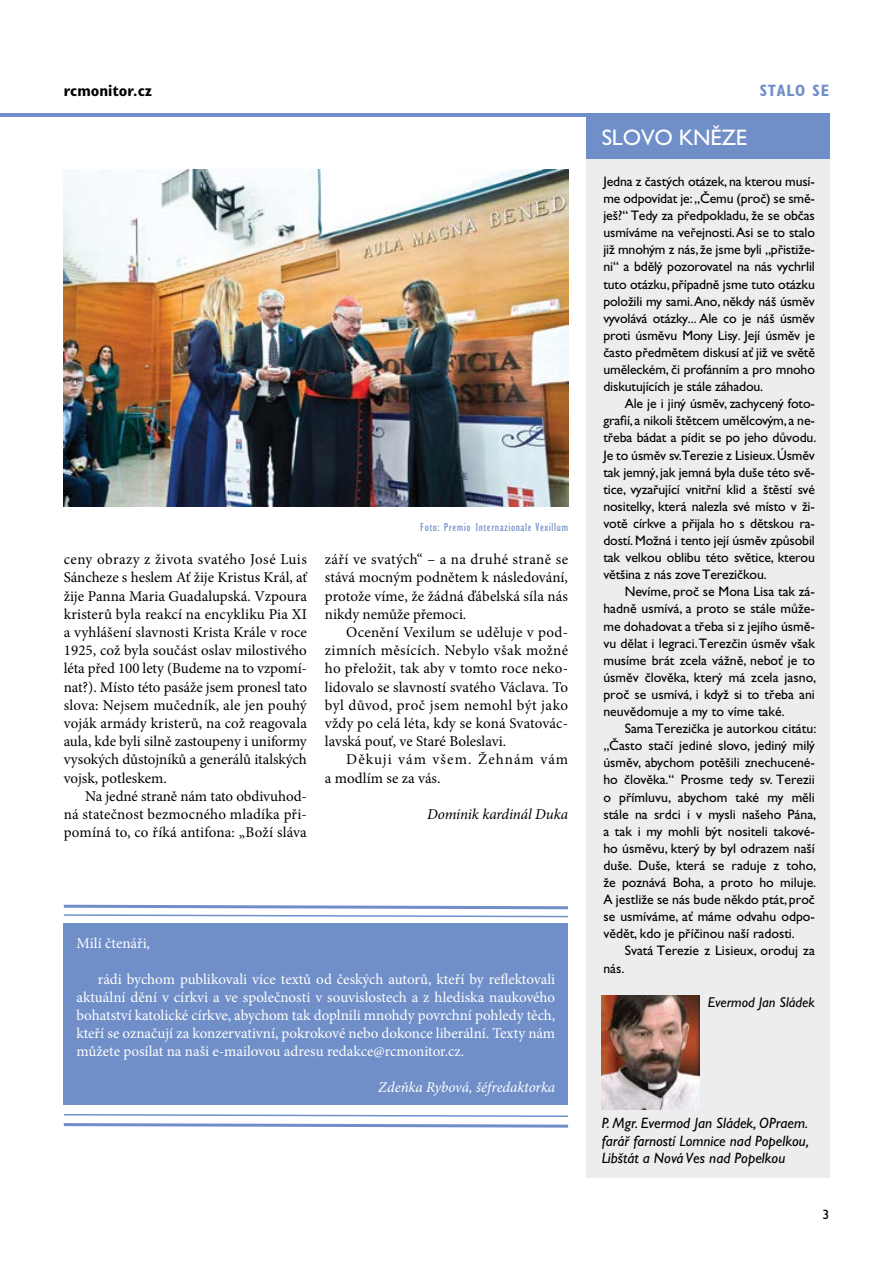
<style>
.page{position:relative;width:893px;height:1263px;background:#fff}
.page>*{position:absolute;margin:0;border:0;box-sizing:border-box;transform-origin:0 0}
.t1{font:22.5px "Gill Sans Std";letter-spacing:-.01em;color:#fff}
.t2{font:700 condensed 16.5px "Gill Sans Std";color:#000}
.t3{font:700 condensed 16.5px "Gill Sans Std";color:#708fc9}
.t4{font:15px/18.1px "Minion Pro";letter-spacing:.005em;color:#000;text-align:justify}
.t5{font:15px/18px "Minion Pro";color:#fff;text-align:justify}
.t6{font:italic 15px/17.1px "Gill Sans Std";color:#000;text-align:justify}
.t7{font:15px/18.1px "Minion Pro";letter-spacing:.06em;color:#000}
.t8{font:italic 15px "Minion Pro";letter-spacing:-.005em;color:#fff}
.t9{font:italic 15px "Minion Pro";letter-spacing:-.01em;color:#000}
.t10{font:italic 14.25px "Gill Sans Std";color:#000}
.t11{font:13.8px/17.1px "Gill Sans Std";color:#000;text-align:justify}
.t12{font:13.5px "Gill Sans Std";color:#000}
.t13{font:condensed 12px "Gill Sans Std";letter-spacing:.05em;color:#708fc9}
</style>
<div class="page">
<hr style="left:0;top:113px;width:829px;height:4px;background:#708fc9">
<div style="left:586px;top:125px;width:243px;height:1053px;background:#ededee"></div>
<div style="left:586px;top:116px;width:243px;height:42px;background:#708fc9"></div>
<img style="left:602px;top:995px;width:97px;height:115px">
<div style="left:64px;top:924px;width:504px;height:181px;background:#708fc9"></div>
<svg style="left:63px;top:904px;width:506px;height:14px"></svg>
<svg style="left:63px;top:1114px;width:506px;height:14px"></svg>
<img style="left:64px;top:170px;width:504px;height:336px">
<p class="t2" style="left:64px;top:81px;width:90px">rcmonitor.cz</p>
<p class="t4" style="left:64px;top:550px;width:245px">ceny obrazy z života svatého José Luis Sáncheze s heslem Ať žije Kristus Král, ať žije Panna Maria Guadalupská. Vzpoura kristerů byla reakcí na encykliku Pia XI a vyhlášení slavnosti Krista Krále v roce 1925, což byla součást oslav milostivého léta před 100 lety (Budeme na to vzpomí&shy;nat?). Místo této pasáže jsem pronesl tato slova: Nejsem mučedník, ale jen pouhý voják armády kristerů, na což reagovala aula, kde byli silně zastoupeny i uniformy vysokých důstojníků a generálů italských vojsk, potleskem.</p>
<p class="t4" style="left:64px;top:787px;width:245px;text-indent:21px">Na jedné straně nám tato obdivuhod&shy;ná statečnost bezmocného mladíka při&shy;pomíná to, co říká antifona: „Boží sláva</p>
<p class="t13" style="left:420px;top:521px;width:149px">Foto: Premio Internazionale Vexillum</p>
<p class="t4" style="left:325px;top:550px;width:245px">září ve svatých“ – a na druhé straně se stává mocným podnětem k následování, protože víme, že žádná ďábelská síla nás nikdy nemůže přemoci.</p>
<p class="t4" style="left:325px;top:623px;width:245px;text-indent:21px">Ocenění Vexilum se uděluje v pod&shy;zimních měsících. Nebylo však možné ho přeložit, tak aby v tomto roce neko&shy;lidovalo se slavností svatého Václava. To byl důvod, proč jsem nemohl být jako vždy po celá léta, kdy se koná Svatovác&shy;lavská pouť, ve Staré Boleslavi.</p>
<p class="t7" style="left:325px;top:750px;width:245px;text-indent:21px">Děkuji vám všem. Žehnám vám a modlím se za vás.</p>
<p class="t9" style="left:427px;top:804px;width:143px">Dominik kardinál Duka</p>
<p class="t5" style="left:77px;top:934px;width:75px">Milí čtenáři,</p>
<p class="t5" style="left:77px;top:970px;width:480px;text-indent:21px">rádi bychom publikovali více textů od českých autorů, kteří by reflektovali aktuální dění v církvi a ve společnosti v souvislostech a z hlediska naukového bohatství katolické církve, abychom tak doplnili mnohdy povrchní pohledy těch, kteří se označují za konzervativní, pokrokové nebo dokonce liberální. Texty nám můžete posílat na naši e-mailovou adresu redakce@rcmonitor.cz.</p>
<p class="t8" style="left:378px;top:1077px;width:179px">Zdeňka Rybová, šéfredaktorka</p>
<h1 class="t1" style="left:602px;top:125px;width:147px">SLOVO KNĚZE</h1>
<p class="t3" style="left:760px;top:81px;width:71px">stalo se</p>
<p class="t11" style="left:603px;top:173px;width:213px">Jedna z častých otázek, na kterou musí&shy;me odpovídat je: „Čemu (proč) se smě&shy;ješ?“ Tedy za předpokladu, že se občas usmíváme na veřejnosti. Asi se to stalo již mnohým z nás, že jsme byli „přistiže&shy;ni“ a bdělý pozorovatel na nás vychrlil tuto otázku, případně jsme tuto otázku položili my sami. Ano, někdy náš úsměv vyvolává otázky... Ale co je náš úsměv proti úsměvu Mony Lisy. Její úsměv je často předmětem diskusí ať již ve světě uměleckém, či profánním a pro mnoho diskutujících je stále záhadou.</p>
<p class="t11" style="left:603px;top:395px;width:214px;text-indent:21px">Ale je i jiný úsměv, zachycený foto&shy;grafií, a nikoli štětcem umělcovým, a ne&shy;třeba bádat a pídit se po jeho důvodu.<br>Je to úsměv sv.Terezie z Lisieux. Úsměv tak jemný, jak jemná byla duše této svě&shy;tice, vyzařující vnitřní klid a štěstí své nositelky, která nalezla své místo v ži&shy;votě církve a přijala ho s dětskou ra&shy;dostí. Možná i tento její úsměv způsobil tak velkou oblibu této světice, kterou většina z nás zove Terezičkou.</p>
<p class="t11" style="left:603px;top:583px;width:214px;text-indent:21px">Nevíme, proč se Mona Lisa tak zá&shy;hadně usmívá, a proto se stále může&shy;me dohadovat a třeba si z jejího úsmě&shy;vu dělat i legraci. Terezčin úsměv však musíme brát zcela vážně, neboť je to úsměv člověka, který má zcela jasno, proč se usmívá, i když si to třeba ani neuvědomuje a my to víme také.</p>
<p class="t11" style="left:603px;top:720px;width:214px;text-indent:21px">Sama Terezička je autorkou citátu: „Často stačí jediné slovo, jediný milý úsměv, abychom potěšili znechucené&shy;ho člověka.“ Prosme tedy sv. Terezii o přímluvu, abychom také my měli stále na srdci i v mysli našeho Pána, a tak i my mohli být nositeli takové&shy;ho úsměvu, který by byl odrazem naší duše. Duše, která se raduje z toho, že poznává Boha, a proto ho miluje.<br>A jestliže se nás bude někdo ptát, proč se usmíváme, ať máme odvahu odpo&shy;vědět, kdo je příčinou naší radosti.</p>
<p class="t11" style="left:625px;top:942px;width:192px">Svatá Terezie z Lisieux, oroduj za</p>
<p class="t11" style="left:603px;top:959px;width:23px">nás.</p>
<p class="t10" style="left:708px;top:994px;width:108px">Evermod Jan Sládek</p>
<p class="t6" style="left:602px;top:1115px;width:209px">P. Mgr. Evermod Jan Sládek, OPraem. farář farností Lomnice nad Popelkou, Libštát a Nová Ves nad Popelkou</p>
<p class="t12" style="left:822px;top:1207px;width:8px">3</p>
</div>
